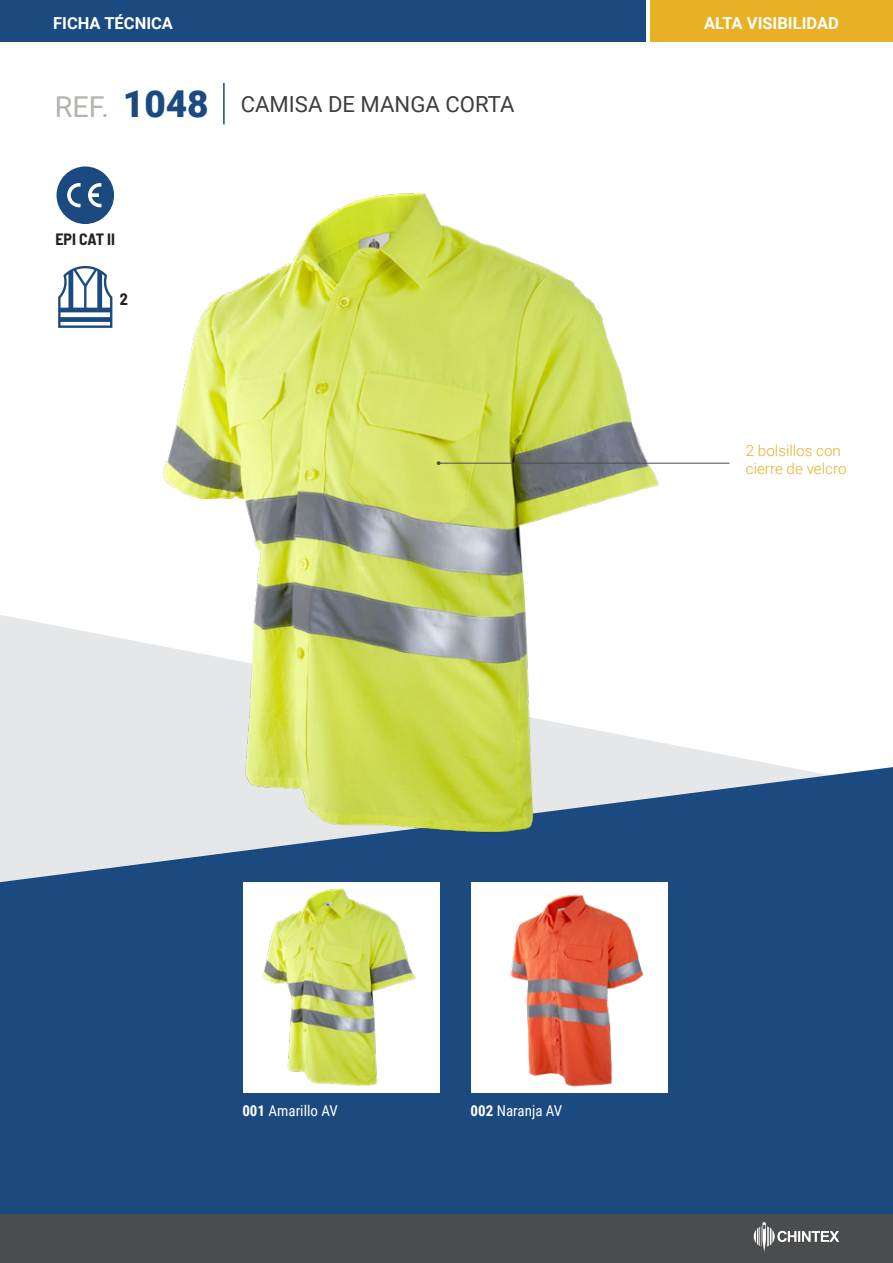
<style>
.page{position:relative;width:893px;height:1263px;background:#fff}
.page>*{position:absolute;margin:0;border:0;box-sizing:border-box;transform-origin:0 0}
.t1{font:22.2px "Roboto";color:#3d3d3b}
.t2{font:700 16.5px "Roboto";color:#fff}
.t3{font:700 semi-condensed 16.2px "Barlow";color:#231f20}
.t4{font:700 semi-condensed 16.05px "Barlow";color:#231f20}
.t5{font:300 15.3px/18.3px "Roboto";color:#e8b025}
.t6{font:15px "Roboto Condensed";color:#fff}
.s1{font-size:28.8px;color:#b3b3b0}
.s2{font-weight:900;font-size:37.05px;color:#1a4a80}
.s3{font-weight:700}
</style>
<div class="page">
<svg style="left:0;top:615px;width:775px;height:150px;fill:#e6e7e9"></svg>
<svg style="left:0;top:765px;width:893px;height:449px;background:#295588"></svg>
<div style="left:0;top:0;width:645px;height:42px;background:#1a4a80"></div>
<div style="left:0;top:1214px;width:893px;height:49px;background:#4b4c4d"></div>
<div style="left:650px;top:0;width:243px;height:42px;background:#e8b025"></div>
<svg style="left:754px;top:1222px;width:85px;height:30px"></svg>
<hr style="left:223px;top:83px;width:2px;height:41px;background:#1a4a80">
<img style="left:135px;top:193px;width:541px;height:750px">
<hr style="left:439px;top:463px;width:291px;height:1px;background:#4b4c4d">
<div style="left:243px;top:882px;width:196px;height:211px;background:#fff"></div>
<div style="left:471px;top:882px;width:197px;height:211px;background:#fff"></div>
<img style="left:255px;top:888px;width:165px;height:225px">
<img style="left:492px;top:894px;width:157px;height:206px">
<svg style="left:57px;top:166px;width:57px;height:58px"></svg>
<svg style="left:58px;top:266px;width:54px;height:62px"></svg>
<p class="t2" style="left:53px;top:11px;width:121px">FICHA TÉCNICA</p>
<p class="t2" style="left:704px;top:11px;width:136px">ALTA VISIBILIDAD</p>
<h1 class="t1" style="left:55px;top:89px;width:461px"><span class="s1">REF.</span> <span class="s2">1048</span> CAMISA DE MANGA CORTA</h1>
<p class="t4" style="left:55px;top:228px;width:61px">EPI CAT II</p>
<p class="t3" style="left:120px;top:287px;width:10px">2</p>
<p class="t5" style="left:746px;top:441px;width:102px">2 bolsillos con cierre de velcro</p>
<p class="t6" style="left:242px;top:1100px;width:97px"><span class="s3">001</span> Amarillo AV</p>
<p class="t6" style="left:471px;top:1100px;width:93px"><span class="s3">002</span> Naranja AV</p>
</div>
